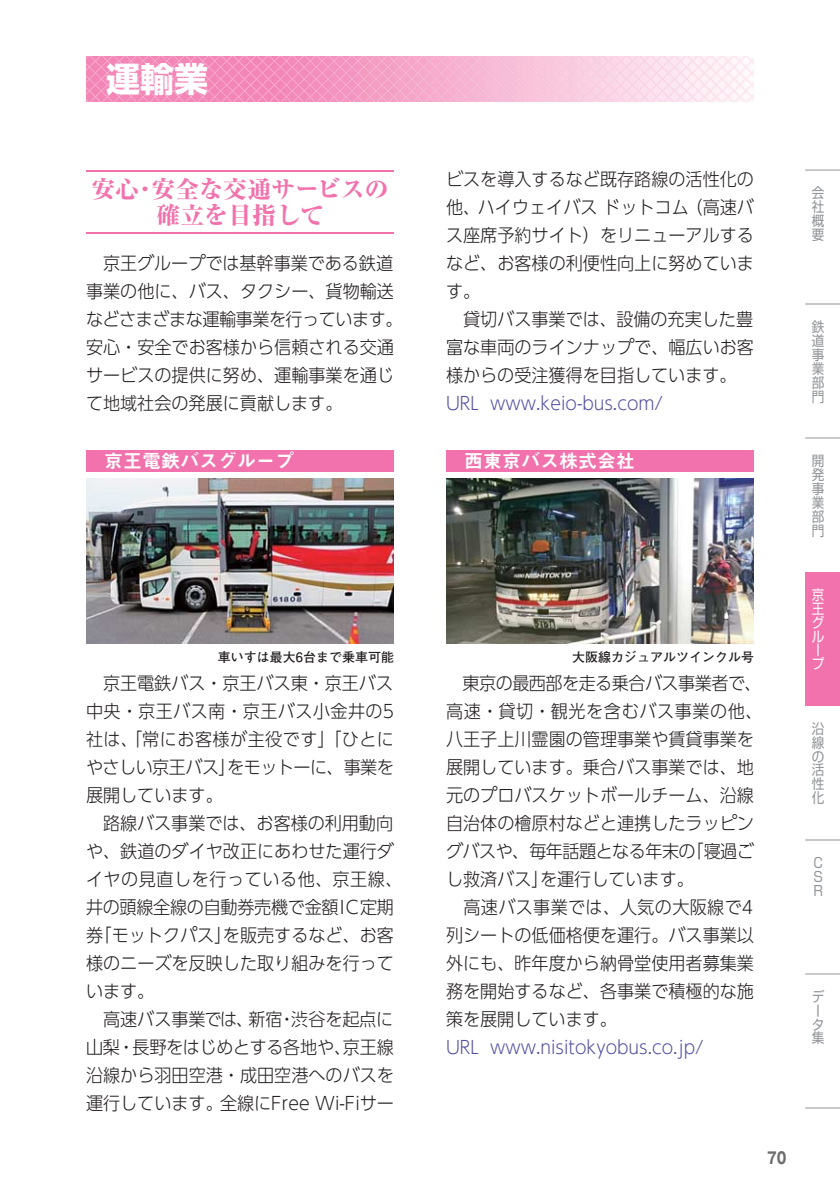
<style>
.page{position:relative;width:840px;height:1192px;background:#fff}
.page>*{position:absolute;margin:0;border:0;box-sizing:border-box;transform-origin:0 0}
.t1{font:700 34px "UD Shin Go Pr 6 N";color:#fff}
.t2{font:800 24px/26px "Ryumin Pr 6 N";color:#f172ac;text-align:center}
.t3{font:19px "Midashi Go Pr 6 N MB31";color:#fff}
.t4{font:300 18px/28px "UD Shin Go Pr 6 N";color:#231f20;text-align:justify;scale:.95 1}
.t5{font:300 18px "UD Shin Go Pr 6 N";color:#524fa2;scale:.95 1}
.t6{font:700 16px "Gothic MB101 Pr 6 N";color:#6d6e70;scale:.8 1}
.t7{font:14px/14px "Shin Go Pr 6 Regular 90 pv RKSJ V";color:#939598;text-align:justify;scale:.9 1}
.t8{font:14px/13.8px "Shin Go Pr 6 Regular 90 pv RKSJ V";color:#fff;scale:.9 1}
.t9{font:700 13px "Futo Go B101 Pr 6 N";color:#231f20}
</style>
<div class="page">
<svg style="left:86px;top:56px;width:668px;height:46px;background:#f6b1d0"></svg>
<div style="left:805px;top:572px;width:35px;height:134px;background:#f172ac"></div>
<hr style="left:805px;top:974px;width:35px;height:1px;background:#939598">
<hr style="left:805px;top:840px;width:35px;height:1px;background:#939598">
<hr style="left:805px;top:304px;width:35px;height:1px;background:#939598">
<hr style="left:805px;top:170px;width:35px;height:1px;background:#939598">
<hr style="left:805px;top:438px;width:35px;height:1px;background:#939598">
<hr style="left:805px;top:1108px;width:35px;height:1px;background:#939598">
<hr style="left:86px;top:170px;width:308px;height:2px;background:#f172ac">
<hr style="left:86px;top:232px;width:308px;height:2px;background:#f172ac">
<img style="left:86px;top:478px;width:308px;height:166px">
<div style="left:86px;top:450px;width:308px;height:22px;background:#f172ac"></div>
<img style="left:446px;top:478px;width:308px;height:166px">
<div style="left:446px;top:450px;width:308px;height:22px;background:#f172ac"></div>
<h1 class="t1" style="left:106px;top:66px;width:103px">運輸業</h1>
<h2 class="t2" style="left:91px;top:179px;width:299px">安心・安全な交通サービスの確立を目指して</h2>
<p class="t4" style="left:86px;top:252px;width:335px;text-align:left;text-indent:17px">京王グループでは基幹事業である鉄道事業の他に、バス、タクシー、貨物輸送などさまざまな運輸事業を行っています。安心・安全でお客様から信頼される交通サービスの提供に努め、運輸事業を通じて地域社会の発展に貢献します。</p>
<p class="t3" style="left:104px;top:454px;width:191px">京王電鉄バスグループ</p>
<p class="t9" style="left:218px;top:653px;width:178px">車いすは最大6台まで乗車可能</p>
<p class="t4" style="left:86px;top:672px;width:326px;text-indent:17px">京王電鉄バス・京王バス東・京王バス中央・京王バス南・京王バス小金井の5社は、「常にお客様が主役です」「ひとにやさしい京王バス」をモットーに、事業を展開しています。</p>
<p class="t4" style="left:86px;top:812px;width:335px;text-align:left;text-indent:17px">路線バス事業では、お客様の利用動向や、鉄道のダイヤ改正にあわせた運行ダイヤの見直しを行っている他、京王線、井の頭線全線の自動券売機で金額IC定期券「モットクパス」を販売するなど、お客様のニーズを反映した取り組みを行っています。</p>
<p class="t4" style="left:86px;top:1008px;width:326px;text-indent:17px">高速バス事業では、新宿・渋谷を起点に山梨・長野をはじめとする各地や、京王線沿線から羽田空港・成田空港へのバスを運行しています。全線にFree Wi-Fiサー</p>
<p class="t4" style="left:446px;top:168px;width:326px">ビスを導入するなど既存路線の活性化の他、ハイウェイバス ドットコム（高速バス座席予約サイト）をリニューアルするなど、お客様の利便性向上に努めています。</p>
<p class="t4" style="left:446px;top:308px;width:326px;text-indent:17px">貸切バス事業では、設備の充実した豊富な車両のラインナップで、幅広いお客様からの受注獲得を目指しています。</p>
<p class="t5" style="left:446px;top:396px;width:230px">URL www.keio-bus.com/</p>
<p class="t3" style="left:464px;top:454px;width:172px">西東京バス株式会社</p>
<p class="t9" style="left:572px;top:653px;width:183px">大阪線カジュアルツインクル号</p>
<p class="t4" style="left:446px;top:672px;width:335px;text-align:left;text-indent:17px">東京の最西部を走る乗合バス事業者で、高速・貸切・観光を含むバス事業の他、八王子上川霊園の管理事業や賃貸事業を展開しています。乗合バス事業では、地元のプロバスケットボールチーム、沿線自治体の檜原村などと連携したラッピングバスや、毎年話題となる年末の「寝過ごし救済バス」を運行しています。</p>
<p class="t4" style="left:446px;top:896px;width:326px;text-indent:17px">高速バス事業では、人気の大阪線で4列シートの低価格便を運行。バス事業以外にも、昨年度から納骨堂使用者募集業務を開始するなど、各事業で積極的な施策を展開しています。</p>
<p class="t5" style="left:446px;top:1040px;width:273px">URL www.nisitokyobus.co.jp/</p>
<p class="t7" style="left:812px;top:188px;width:15px">会社概要</p>
<p class="t7" style="left:812px;top:322px;width:15px">鉄道事業部門</p>
<p class="t7" style="left:812px;top:456px;width:15px">開発事業部門</p>
<p class="t8" style="left:812px;top:590px;width:15px">京王グループ</p>
<p class="t7" style="left:812px;top:724px;width:15px">沿線の活性化</p>
<p class="t7" style="left:813px;top:858px;width:12px">C S R</p>
<p class="t7" style="left:812px;top:992px;width:15px;text-align:left">データ集</p>
<p class="t6" style="left:767px;top:1152px;width:26px">70</p>
</div>
